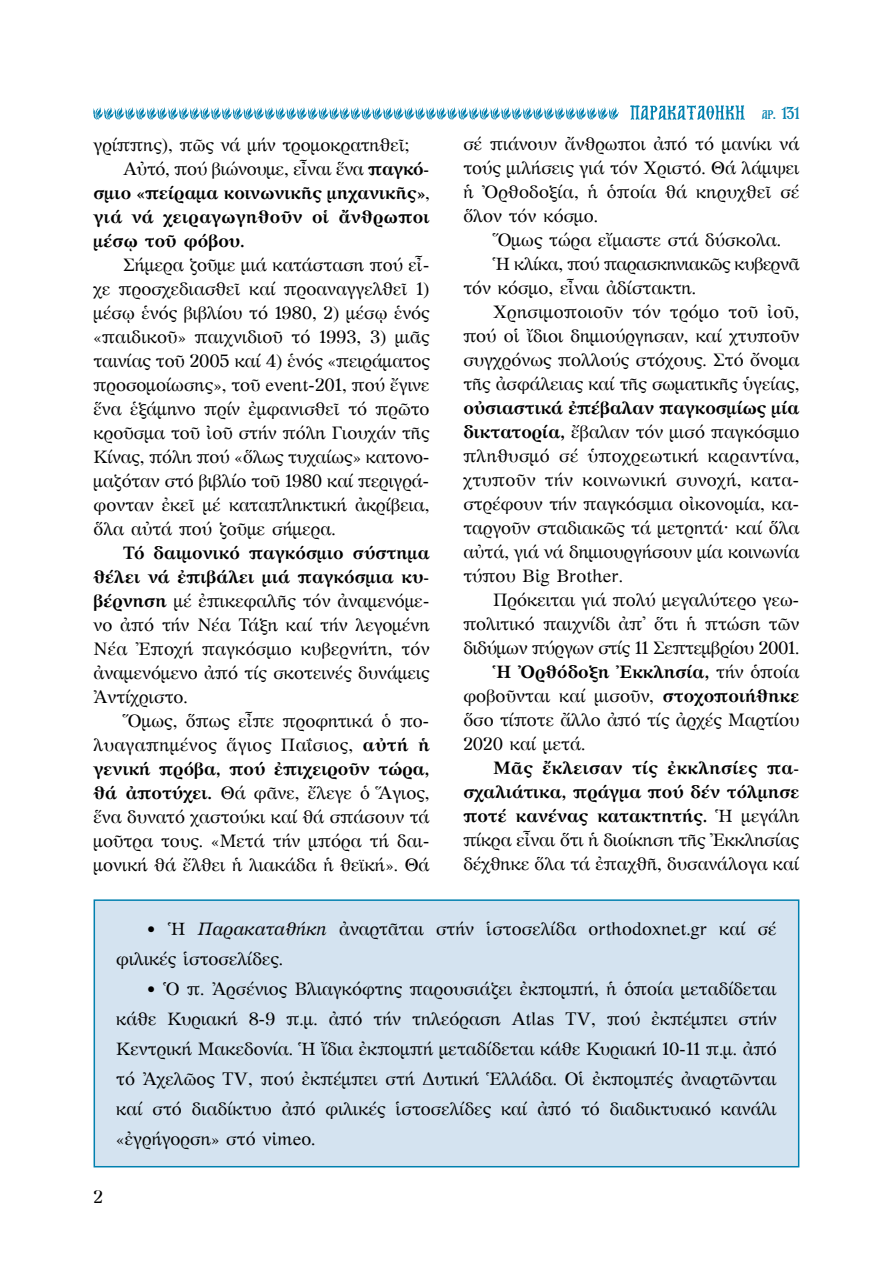
<style>
.page{position:relative;width:893px;height:1263px;background:#fff}
.page>*{position:absolute;margin:0;border:0;box-sizing:border-box;transform-origin:0 0}
.t1{font:18px/24px "GFS Artemisia";color:#000;text-align:justify}
.t2{font:700 18px/24px "GFS Artemisia";color:#000;text-align:justify}
.t3{font:18px "GFS Artemisia";letter-spacing:-.025em;color:#000}
.t4{font:700 18px "GFS Artemisia";letter-spacing:.02em;color:#000}
.t5{font:16.5px "DA Athos Hel Lat P";color:#0080af}
.s1{font-weight:700}
.s2{font-weight:400}
.s3{font-size:12px}
.s4{font-style:italic}
</style>
<div class="page">
<img style="left:94px;top:106px;width:650px;height:13px">
<div style="left:94px;top:900px;width:705px;height:267px;background:#d4e3f0"></div>
<div style="left:94px;top:899px;width:705px;height:268px;border:2px solid #0080af"></div>
<p class="t1" style="left:94px;top:132px;width:318px">γρίππης), πῶς νά μήν τρομοκρατηθεῖ;</p>
<p class="t1" style="left:123px;top:156px;width:308px">Αὐτό, πού βιώνουμε, εἶναι ἕνα <span class="s1">παγκό-</span></p>
<p class="t2" style="left:94px;top:179px;width:338px">σμιο «πείραμα κοινωνικῆς μηχανικῆς»<span class="s2">,</span></p>
<p class="t4" style="left:94px;top:201px;width:337px">γιά νά χειραγωγηθοῦν οἱ ἄνθρωποι</p>
<p class="t2" style="left:94px;top:227px;width:153px">μέσῳ τοῦ φόβου.</p>
<p class="t1" style="left:94px;top:252px;width:338px;text-indent:30px">Σήμερα ζοῦμε μιά κατάσταση πού εἶ&shy;χε προσχεδιασθεῖ καί προαναγγελθεῖ 1) μέσῳ ἑνός βιβλίου τό 1980, 2) μέσῳ ἑνός «παιδικοῦ» παιχνιδιοῦ τό 1993, 3) μιᾶς ταινίας τοῦ 2005 καί 4) ἑνός «πειράματος προσομοίωσης», τοῦ event-201, πού ἔγινε ἕνα ἑξάμηνο πρίν ἐμφανισθεῖ τό πρῶτο κροῦσμα τοῦ ἰοῦ στήν πόλη Γιουχάν τῆς Κίνας, πόλη πού «ὅλως τυχαίως» κατονο&shy;μαζόταν στό βιβλίο τοῦ 1980 καί περιγρά&shy;φονταν ἐκεῖ μέ καταπληκτική ἀκρίβεια, ὅλα αὐτά πού ζοῦμε σήμερα.</p>
<p class="t1" style="left:94px;top:539px;width:338px;text-indent:30px"><span class="s1">Τό δαιμονικό παγκόσμιο σύστημα θέλει νά ἐπιβάλει μιά παγκόσμια κυ&shy;βέρνηση</span> μέ ἐπικεφαλῆς τόν ἀναμενόμε&shy;νο ἀπό τήν Νέα Τάξη καί τήν λεγομένη Νέα Ἐποχή παγκόσμιο κυβερνήτη, τόν ἀναμενόμενο ἀπό τίς σκοτεινές δυνάμεις Ἀντίχριστο.</p>
<p class="t1" style="left:94px;top:707px;width:338px;text-indent:30px">Ὅμως, ὅπως εἶπε προφητικά ὁ πο&shy;λυαγαπημένος ἅγιος Παΐσιος, <span class="s1">αὐτή ἡ γενική πρόβα, πού ἐπιχειροῦν τώρα, θά ἀποτύχει.</span> Θά φᾶνε, ἔλεγε ὁ Ἅγιος, ἕνα δυνατό χαστούκι καί θά σπάσουν τά μοῦτρα τους. «Μετά τήν μπόρα τή δαι&shy;μονική θά ἔλθει ἡ λιακάδα ἡ θεϊκή». Θά</p>
<p class="t5" style="left:762px;top:104px;width:39px"><span class="s3">AP</span>. 131</p>
<p class="t1" style="left:463px;top:131px;width:338px">σέ πιάνουν ἄνθρωποι ἀπό τό μανίκι νά τούς μιλήσεις γιά τόν Χριστό. Θά λάμψει ἡ Ὀρθοδοξία, ἡ ὁποία θά κηρυχθεῖ σέ ὅλον τόν κόσμο.</p>
<p class="t1" style="left:493px;top:227px;width:289px">Ὅμως τώρα εἴμαστε στά δύσκολα.</p>
<p class="t3" style="left:493px;top:251px;width:308px">Ἡ κλίκα, πού παρασκηνιακῶς κυβερνᾶ</p>
<p class="t1" style="left:463px;top:275px;width:234px">τόν κόσμο, εἶναι ἀδίστακτη.</p>
<p class="t1" style="left:493px;top:299px;width:308px">Χρησιμοποιοῦν τόν τρόμο τοῦ ἰοῦ,</p>
<p class="t1" style="left:463px;top:323px;width:338px">πού οἱ ἴδιοι δημιούργησαν, καί χτυποῦν</p>
<p class="t1" style="left:463px;top:347px;width:338px">συγχρόνως πολλούς στόχους. Στό ὄνομα</p>
<p class="t1" style="left:463px;top:371px;width:338px">τῆς ἀσφάλειας καί τῆς σωματικῆς ὑγείας,</p>
<p class="t1" style="left:463px;top:395px;width:338px"><span class="s1">οὐσιαστικά ἐπέβαλαν παγκοσμίως μία δικτατορία,</span> ἔβαλαν τόν μισό παγκόσμιο πληθυσμό σέ ὑποχρεωτική καραντίνα, χτυποῦν τήν κοινωνική συνοχή, κατα&shy;στρέφουν τήν παγκόσμια οἰκονομία, κα&shy;ταργοῦν σταδιακῶς τά μετρητά· καί ὅλα αὐτά, γιά νά δημιουργήσουν μία κοινωνία τύπου Big Brother.</p>
<p class="t1" style="left:493px;top:587px;width:308px">Πρόκειται γιά πολύ μεγαλύτερο γεω-</p>
<p class="t1" style="left:463px;top:611px;width:338px">πολιτικό παιχνίδι ἀπ᾽ ὅτι ἡ πτώση τῶν</p>
<p class="t1" style="left:463px;top:635px;width:337px">διδύμων πύργων στίς 11 Σεπτεμβρίου 2001.</p>
<p class="t2" style="left:493px;top:658px;width:308px">Ἡ Ὀρθόδοξη Ἐκκλησία, <span class="s2">τήν ὁποία</span></p>
<p class="t1" style="left:463px;top:683px;width:338px">φοβοῦνται καί μισοῦν, <span class="s1">στοχοποιήθηκε</span></p>
<p class="t1" style="left:463px;top:707px;width:338px">ὅσο τίποτε ἄλλο ἀπό τίς ἀρχές Μαρτίου</p>
<p class="t1" style="left:463px;top:731px;width:123px">2020 καί μετά.</p>
<p class="t2" style="left:463px;top:754px;width:338px;text-indent:30px">Μᾶς ἔκλεισαν τίς ἐκκλησίες πα&shy;σχαλιάτικα, πράγμα πού δέν τόλμησε ποτέ κανένας κατακτητής. <span class="s2">Ἡ μεγάλη πίκρα εἶναι ὅτι ἡ διοίκηση τῆς Ἐκκλησίας δέχθηκε ὅλα τά ἐπαχθῆ, δυσανάλογα καί</span></p>
<p class="t1" style="left:116px;top:913px;width:662px;line-height:30px;text-indent:30px">• Ἡ <span class="s4">Παρακαταθήκη</span> ἀναρτᾶται στήν ἱστοσελίδα orthodoxnet.gr καί σέ φιλικές ἱστοσελίδες.</p>
<p class="t1" style="left:116px;top:973px;width:662px;line-height:30px;text-indent:30px">• Ὁ π. Ἀρσένιος Βλιαγκόφτης παρουσιάζει ἐκπομπή, ἡ ὁποία μεταδίδεται κάθε Κυριακή 8-9 π.μ. ἀπό τήν τηλεόραση Atlas TV, πού ἐκπέμπει στήν Κεντρική Μακεδονία. Ἡ ἴδια ἐκπομπή μεταδίδεται κάθε Κυριακή 10-11 π.μ. ἀπό τό Ἀχελῶος TV, πού ἐκπέμπει στή Δυτική Ἑλλάδα. Οἱ ἐκπομπές ἀναρτῶνται καί στό διαδίκτυο ἀπό φιλικές ἱστοσελίδες καί ἀπό τό διαδικτυακό κανάλι «ἐγρήγορση» στό vimeo.</p>
<p class="t1" style="left:94px;top:1184px;width:11px">2</p>
</div>
